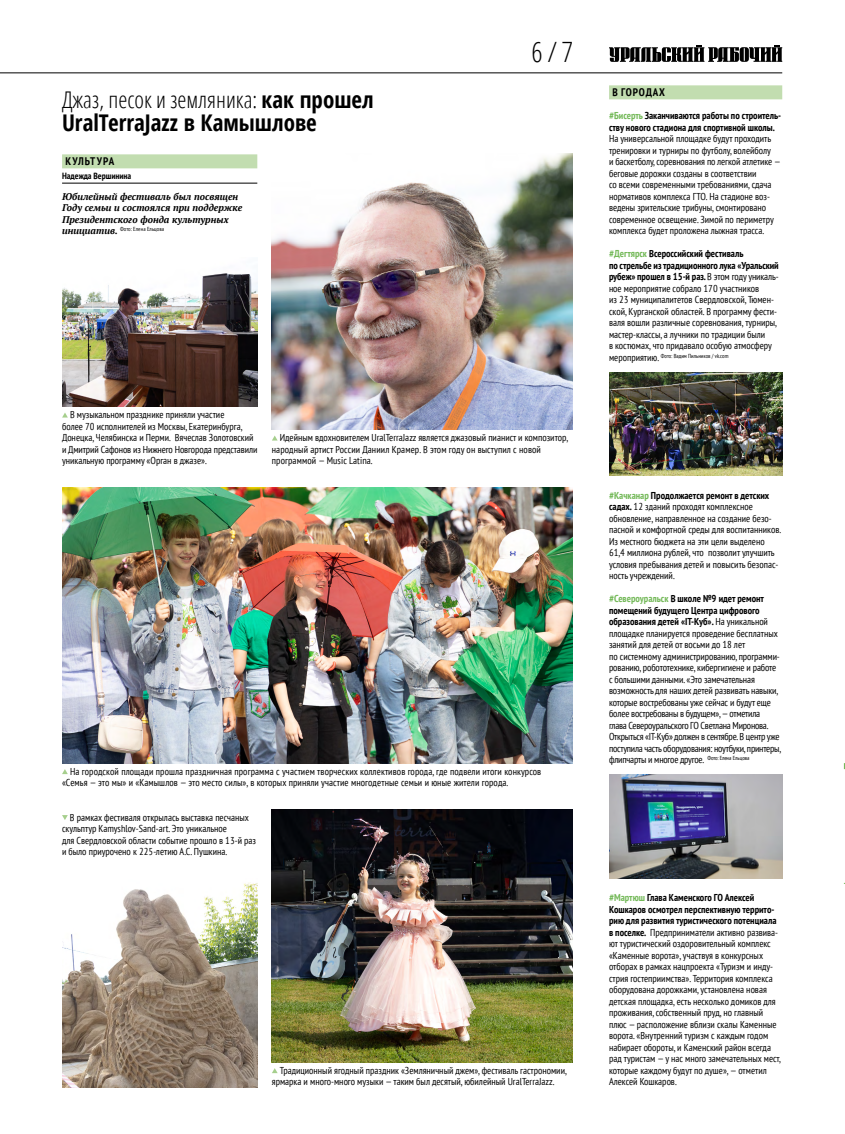
<style>
.page{position:relative;width:845px;height:1134px;background:#fff}
.page>*{position:absolute;margin:0;border:0;box-sizing:border-box;transform-origin:0 0}
.t1{font:300 condensed 28px "Open Sans";color:#000}
.t2{font:700 condensed 23px/23px "Open Sans";color:#000}
.t3{font:700 condensed 11px "PT Sans";letter-spacing:.075em;color:#000}
.t4{font:condensed 10px/11.5px "PT Sans";color:#000}
.t5{font:700 condensed 10px/11.5px "PT Sans";color:#000}
.t6{font:italic 700 9.7px/11.5px "PT Serif";color:#000}
.t7{font:700 condensed 9px "PT Sans";color:#000}
.t8{font:condensed 5.8px "PT Sans";color:#000}
.s1{font-weight:300}
.s2{font-family:"PT Serif";font-weight:700;font-style:italic;font-stretch:normal;font-size:9.7px}
.s3{color:#74b959}
.s4{font-weight:700;color:#74b959}
.s5{font-weight:700}
.s6{font-size:10px}
</style>
<div class="page">
<img style="left:272px;top:154px;width:300px;height:276px">
<div style="left:609px;top:85px;width:173px;height:14px;background:#c2ddb0"></div>
<hr style="left:0;top:72px;width:782px;height:1px;background:#000">
<svg style="left:609px;top:45px;width:173px;height:17px"></svg>
<hr style="left:62px;top:183px;width:195px;height:1px;background:#000">
<div style="left:62px;top:154px;width:195px;height:14px;background:#c2ddb0"></div>
<img style="left:609px;top:372px;width:173px;height:104px">
<img style="left:609px;top:775px;width:173px;height:103px">
<img style="left:62px;top:273px;width:196px;height:134px">
<svg style="left:62px;top:413px;width:6px;height:5px"></svg>
<svg style="left:272px;top:435px;width:6px;height:6px"></svg>
<svg style="left:272px;top:1068px;width:6px;height:5px"></svg>
<img style="left:62px;top:882px;width:196px;height:205px">
<svg style="left:62px;top:815px;width:6px;height:5px"></svg>
<img style="left:272px;top:809px;width:300px;height:253px">
<img style="left:62px;top:487px;width:510px;height:276px">
<svg style="left:62px;top:769px;width:6px;height:5px"></svg>
<h2 class="t2" style="left:62px;top:87px;width:313px"><span class="s1">Джаз, песок и земляника:</span> как прошел<br>UralTerraJazz в Камышлове</h2>
<p class="t3" style="left:66px;top:154px;width:50px">КУЛЬТУРА</p>
<p class="t6" style="left:62px;top:191px;width:182px">Юбилейный фестиваль был посвящен<br>Году семьи и состоялся при поддержке<br>Президентского фонда культурных</p>
<p class="t8" style="left:62px;top:225px;width:104px"><span class="s2">инициатив.</span> Фото: Елена Ельцова</p>
<p class="t7" style="left:62px;top:170px;width:71px">Надежда Вершинина</p>
<h1 class="t1" style="left:531px;top:33px;width:43px">6 / 7</h1>
<p class="t4" style="left:62px;top:409px;width:197px;text-indent:8px">В музыкальном празднике приняли участие<br>более 70 исполнителей из Москвы, Екатеринбурга, Донецка, Челябинска и Перми. Вячеслав Золотовский и Дмитрий Сафонов из Нижнего Новгорода представили уникальную программу «Орган в джазе».</p>
<p class="t4" style="left:272px;top:432px;width:298px;text-indent:8px">Идейным вдохновителем UralTerraJazz является джазовый пианист и композитор, народный артист России Даниил Крамер. В этом году он выступил с новой программой — Music Latina.</p>
<p class="t4" style="left:62px;top:765px;width:481px;text-indent:8px">На городской площади прошла праздничная программа с участием творческих коллективов города, где подвели итоги конкурсов «Семья — это мы» и «Камышлов — это место силы», в которых приняли участие многодетные семьи и юные жители города.</p>
<p class="t4" style="left:62px;top:811px;width:196px;text-indent:8px">В рамках фестиваля открылась выставка песчаных скульптур Kamyshlov-Sand-art. Это уникальное<br>для Свердловской области событие прошло в 13-й раз и было приурочено к 225-летию А.С. Пушкина.</p>
<p class="t4" style="left:272px;top:1064px;width:296px;text-indent:8px">Традиционный ягодный праздник «Земляничный джем», фестиваль гастрономии, ярмарка и много-много музыки — таким был десятый, юбилейный UralTerraJazz.</p>
<p class="t3" style="left:612px;top:85px;width:54px">В ГОРОДАХ</p>
<p class="t5" style="left:609px;top:110px;width:174px"><span class="s3">#Бисерть</span> Заканчиваются работы по строитель&shy;ству нового стадиона для спортивной школы.</p>
<p class="t4" style="left:609px;top:133px;width:173px">На универсальной площадке будут проходить тренировки и турниры по футболу, волейболу<br>и баскетболу, соревнования по легкой атлетике — беговые дорожки созданы в соответствии<br>со всеми современными требованиями, сдача нормативов комплекса ГТО. На стадионе воз&shy;ведены зрительские трибуны, смонтировано современное освещение. Зимой по периметру комплекса будет проложена лыжная трасса.</p>
<p class="t4" style="left:609px;top:248px;width:171px"><span class="s4">#Дегтярск</span> <span class="s5">Всероссийский фестиваль<br>по стрельбе из традиционного лука «Уральский рубеж» прошел в 15-й раз.</span> В этом году уникаль&shy;ное мероприятие собрало 170 участников<br>из 23 муниципалитетов Свердловской, Тюмен&shy;ской, Курганской областей. В программу фести&shy;валя вошли различные соревнования, турниры, мастер-классы, а лучники по традиции были<br>в костюмах, что придавало особую атмосферу</p>
<p class="t8" style="left:609px;top:352px;width:121px"><span class="s6">мероприятию.</span> Фото: Вадим Пильников / vk.com</p>
<p class="t4" style="left:609px;top:489px;width:173px"><span class="s4">#Качканар</span> <span class="s5">Продолжается ремонт в детских садах.</span> 12 зданий проходят комплексное обновление, направленное на создание безо&shy;пасной и комфортной среды для воспитанников.<br>Из местного бюджета на эти цели выделено 61,4 миллиона рублей, что позволит улучшить условия пребывания детей и повысить безопас&shy;ность учреждений.</p>
<p class="t4" style="left:609px;top:593px;width:173px"><span class="s4">#Североуральск</span> <span class="s5">В школе №9 идет ремонт помещений будущего Центра цифрового образования детей «IT-Куб».</span> На уникальной площадке планируется проведение бесплатных занятий для детей от восьми до 18 лет<br>по системному администрированию, программи&shy;рованию, робототехнике, кибергигиене и работе с большими данными. «Это замечательная возможность для наших детей развивать навыки, которые востребованы уже сейчас и будут еще более востребованы в будущем», — отметила<br>глава Североуральского ГО Светлана Миронова.<br>Открыться «IT-Куб» должен в сентябре. В центр уже поступила часть оборудования: ноутбуки, принтеры, флипчарты и многое другое. <sup>Фото:</sup> <sup>Елена</sup> <sup>Ельцова</sup></p>
<p class="t4" style="left:609px;top:892px;width:173px"><span class="s4">#Мартюш</span> <span class="s5">Глава Каменского ГО Алексей Кошкаров осмотрел перспективную террито&shy;рию для развития туристического потенциала в поселке.</span> Предприниматели активно развива&shy;ют туристический оздоровительный комплекс «Каменные ворота», участвуя в конкурсных отборах в рамках нацпроекта «Туризм и инду&shy;стрия гостеприимства». Территория комплекса оборудована дорожками, установлена новая детская площадка, есть несколько домиков для проживания, собственный пруд, но главный плюс — расположение вблизи скалы Каменные ворота. «Внутренний туризм с каждым годом набирает обороты, и Каменский район всегда рад туристам — у нас много замечательных мест, которые каждому будут по душе», — отметил Алексей Кошкаров.</p>
</div>
